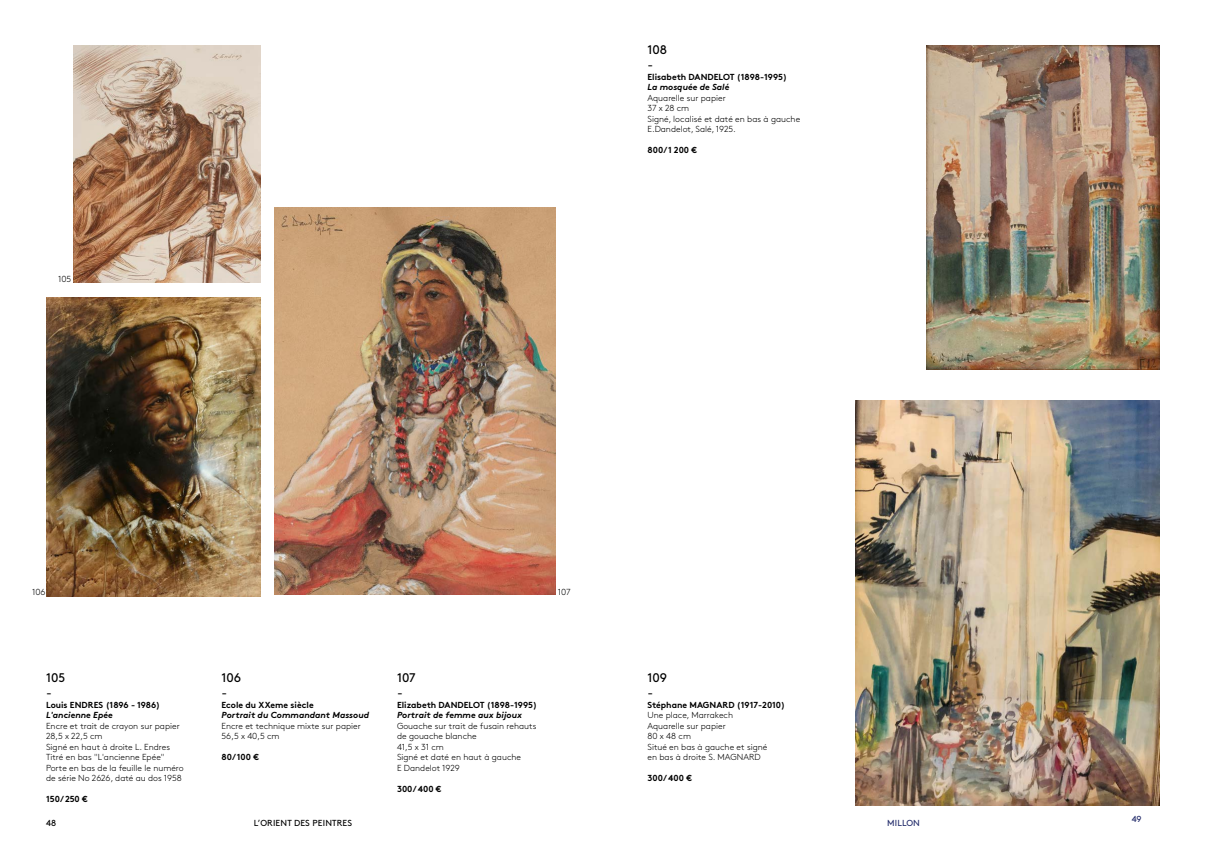
<style>
.page{position:relative;width:1205px;height:851px;background:#fff}
.page>*{position:absolute;margin:0;border:0;box-sizing:border-box;transform-origin:0 0}
.t1{font:12.5px/15px "Brown Pro";color:#000}
.t2{font:300 8.75px/10.5px "Brown Pro";color:#000}
.t3{font:700 8.75px "Brown Pro";color:#000}
.t4{font:italic 700 8.75px "Brown Pro";color:#000}
.t5{font:8.75px "Brown Pro";letter-spacing:.015em;color:#000}
.t6{font:8.75px "Brown Pro";letter-spacing:.015em;color:#232c6b}
</style>
<div class="page">
<img style="left:73px;top:45px;width:187px;height:237px">
<img style="left:47px;top:298px;width:213px;height:298px">
<img style="left:274px;top:207px;width:282px;height:387px">
<img style="left:926px;top:45px;width:234px;height:324px">
<img style="left:856px;top:400px;width:304px;height:405px">
<p class="t2" style="left:58px;top:273px;width:15px">105</p>
<h1 class="t1" style="left:647px;top:42px;width:21px">108 -</h1>
<p class="t3" style="left:647px;top:70px;width:141px">Elisabeth DANDELOT (1898-1995)</p>
<p class="t4" style="left:647px;top:80px;width:83px">La mosquée de Salé</p>
<p class="t2" style="left:647px;top:92px;width:154px">Aquarelle sur papier<br>37 x 28 cm<br>Signé, localisé et daté en bas à gauche<br>E.Dandelot, Salé, 1925.</p>
<p class="t3" style="left:647px;top:143px;width:51px">800/ 1 200 €</p>
<p class="t2" style="left:32px;top:586px;width:15px">106</p>
<p class="t2" style="left:558px;top:586px;width:14px">107</p>
<h1 class="t1" style="left:46px;top:669px;width:21px">105 -</h1>
<p class="t3" style="left:46px;top:697px;width:116px">Louis ENDRES (1896 - 1986)</p>
<p class="t4" style="left:46px;top:708px;width:68px">L'ancienne Epée</p>
<p class="t2" style="left:46px;top:719px;width:139px">Encre et trait de crayon sur papier<br>28,5 x 22,5 cm<br>Signé en haut à droite L. Endres<br>Titré en bas "L'ancienne Epée"<br>Porte en bas de la feuille le numéro de série No 2626, daté au dos 1958</p>
<p class="t3" style="left:46px;top:791px;width:43px">150/ 250 €</p>
<h1 class="t1" style="left:221px;top:669px;width:21px">106 -</h1>
<p class="t3" style="left:221px;top:697px;width:94px">Ecole du XXeme siècle</p>
<p class="t4" style="left:221px;top:708px;width:149px">Portrait du Commandant Massoud</p>
<p class="t2" style="left:221px;top:719px;width:141px">Encre et technique mixte sur papier<br>56,5 x 40,5 cm</p>
<p class="t3" style="left:221px;top:749px;width:39px">80/ 100 €</p>
<h1 class="t1" style="left:397px;top:669px;width:20px">107 -</h1>
<p class="t3" style="left:397px;top:697px;width:142px">Elizabeth DANDELOT (1898-1995)</p>
<p class="t4" style="left:397px;top:708px;width:126px">Portrait de femme aux bijoux</p>
<p class="t2" style="left:397px;top:719px;width:141px">Gouache sur trait de fusain rehauts de gouache blanche<br>41,5 x 31 cm<br>Signé et daté en haut à gauche<br>E Dandelot 1929</p>
<p class="t3" style="left:397px;top:781px;width:46px">300/ 400 €</p>
<h1 class="t1" style="left:647px;top:669px;width:21px">109 -</h1>
<p class="t3" style="left:647px;top:697px;width:139px">Stéphane MAGNARD (1917-2010)</p>
<p class="t2" style="left:647px;top:709px;width:121px">Une place, Marrakech<br>Aquarelle sur papier<br>80 x 48 cm<br>Situé en bas à gauche et signé en bas à droite S. MAGNARD</p>
<p class="t3" style="left:647px;top:770px;width:46px">300/ 400 €</p>
<p class="t5" style="left:46px;top:815px;width:12px">48</p>
<p class="t5" style="left:254px;top:815px;width:100px">L’ORIENT DES PEINTRES</p>
<p class="t6" style="left:887px;top:815px;width:34px">MILLON</p>
<p class="t6" style="left:1132px;top:811px;width:11px">49</p>
</div>
